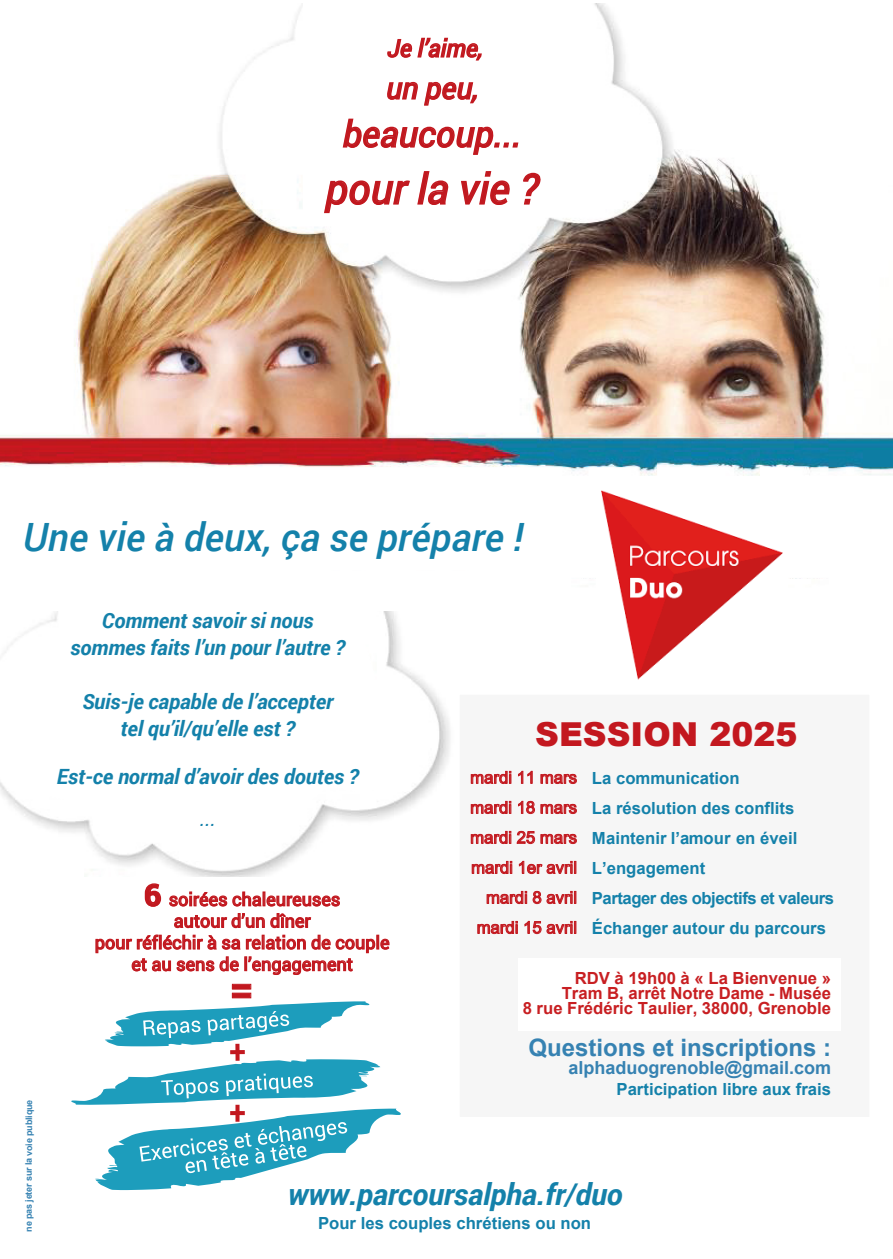
<style>
.page{position:relative;width:893px;height:1259px;background:#fff}
.page>*{position:absolute;margin:0;border:0;box-sizing:border-box;transform-origin:0 0}
.t1{font:italic 42px "Roboto";color:#c0191f}
.t2{font:700 42px "Roboto";color:#c2181f}
.t3{font:italic 500 39px "Roboto";color:#1481aa}
.t4{font:italic 36px "Roboto";color:#c0191f}
.t5{font:900 33px "Arial";color:#c3181f}
.t6{font:italic 700 30px "Roboto";letter-spacing:-.01em;color:#1481aa}
.t7{font:italic 30px "Roboto";color:#c0191f}
.t8{font:700 24px "Arial";color:#3682b2}
.t9{font:italic 24px "Roboto";color:#c0191f}
.t10{font:italic 700 21px/27px "Roboto";letter-spacing:-.01em;color:#1481aa;text-align:center}
.t11{font:italic 21px "Roboto";color:#1481aa}
.t12{font:18px/21.6px "Roboto";color:#c0191f;text-align:center}
.t13{font:700 18px "Arial";color:#3682b2}
.t14{font:700 16.8px/30px "Arial";color:#1481aa}
.t15{font:700 16.8px/15px "Arial";color:#c81f22;text-align:right}
.t16{font:16.8px/30px "Arial";color:#c81f22;text-align:right}
.t17{font:700 9px "Arial";letter-spacing:-.025em;color:#3682b2}
.s1{font-weight:700;font-size:30px}
</style>
<div class="page">
<img style="left:0;top:639px;width:450px;height:237px">
<svg style="left:95px;top:883px;width:295px;height:92px"></svg>
<svg style="left:21px;top:611px;width:382px;height:226px"></svg>
<div style="left:232px;top:984px;width:19px;height:5px;border:1px solid #c2181f"></div>
<div style="left:457px;top:691px;width:415px;height:429px;background:#f6f6f6"></div>
<img style="left:0;top:3px;width:893px;height:576px">
<svg style="left:471px;top:770px;width:40px;height:14px"></svg>
<svg style="left:518px;top:770px;width:15px;height:14px"></svg>
<svg style="left:540px;top:774px;width:37px;height:10px"></svg>
<svg style="left:471px;top:800px;width:40px;height:14px"></svg>
<svg style="left:518px;top:800px;width:59px;height:14px"></svg>
<svg style="left:471px;top:830px;width:106px;height:15px"></svg>
<svg style="left:471px;top:860px;width:41px;height:14px"></svg>
<svg style="left:519px;top:860px;width:57px;height:15px"></svg>
<svg style="left:486px;top:890px;width:90px;height:15px"></svg>
<svg style="left:477px;top:920px;width:41px;height:14px"></svg>
<svg style="left:524px;top:920px;width:52px;height:15px"></svg>
<div style="left:518px;top:958px;width:323px;height:72px;background:#fff"></div>
<svg style="left:0;top:476px;width:893px;height:102px"></svg>
<img style="left:597px;top:491px;width:190px;height:189px">
<svg style="left:71px;top:1001px;width:330px;height:189px"></svg>
<div style="left:303px;top:3px;width:287px;height:212px;background:#fff"></div>
<svg style="left:387px;top:37px;width:95px;height:24px"></svg>
<svg style="left:387px;top:81px;width:90px;height:25px"></svg>
<svg style="left:342px;top:118px;width:176px;height:37px"></svg>
<svg style="left:324px;top:171px;width:125px;height:43px"></svg>
<svg style="left:461px;top:171px;width:49px;height:34px"></svg>
<svg style="left:523px;top:172px;width:18px;height:33px"></svg>
<h3 class="t9" style="left:387px;top:31px;width:96px">Je l’aime,</h3>
<h3 class="t7" style="left:386px;top:67px;width:93px">un peu,</h3>
<h3 class="t4" style="left:343px;top:109px;width:180px">beaucoup...</h3>
<h1 class="t1" style="left:326px;top:159px;width:215px">pour la vie ?</h1>
<h2 class="t3" style="left:23px;top:510px;width:502px">Une vie à deux, ça se prépare !</h2>
<p class="t17" style="left:23px;top:1231px;width:133px;rotate:-90deg">ne pas jeter sur la voie publique</p>
<p class="t10" style="left:71px;top:606px;width:276px">Comment savoir si nous sommes faits l’un pour l’autre ?</p>
<p class="t10" style="left:82px;top:687px;width:253px">Suis-je capable de l’accepter tel qu’il/qu’elle est ?</p>
<p class="t10" style="left:57px;top:762px;width:303px">Est-ce normal d’avoir des doutes ?</p>
<p class="t11" style="left:200px;top:804px;width:17px">...</p>
<p class="t12" style="left:95px;top:888px;width:296px"><span class="s1">6</span> soirées chaleureuses<br>autour d’un dîner<br>pour réfléchir à sa relation de couple et au sens de l’engagement</p>
<h1 class="t2" style="left:230px;top:960px;width:26px">=</h1>
<h3 class="t5" style="left:535px;top:710px;width:264px">SESSION 2025</h3>
<p class="t16" style="left:470px;top:762px;width:108px">mardi 11 mars mardi 18 mars mardi 25 mars mardi 1er avril mardi 8 avril mardi 15 avril</p>
<p class="t15" style="left:523px;top:970px;width:310px">RDV à 19h00 à « La Bienvenue »<br>Tram B, arrêt Notre Dame - Musée<br>8 rue Frédéric Taulier, 38000, Grenoble</p>
<h3 class="t8" style="left:528px;top:1032px;width:304px">Questions et inscriptions :</h3>
<p class="t13" style="left:568px;top:1056px;width:264px">alphaduogrenoble@gmail.com</p>
<p class="t14" style="left:616px;top:1074px;width:216px">Participation libre aux frais</p>
<p class="t14" style="left:592px;top:763px;width:244px">La communication<br>La résolution des conflits<br>Maintenir l’amour en éveil<br>L’engagement<br>Partager des objectifs et valeurs<br>Échanger autour du parcours</p>
<h3 class="t6" style="left:288px;top:1173px;width:336px">www.parcoursalpha.fr/duo</h3>
<p class="t14" style="left:318px;top:1208px;width:275px">Pour les couples chrétiens ou non</p>
</div>
